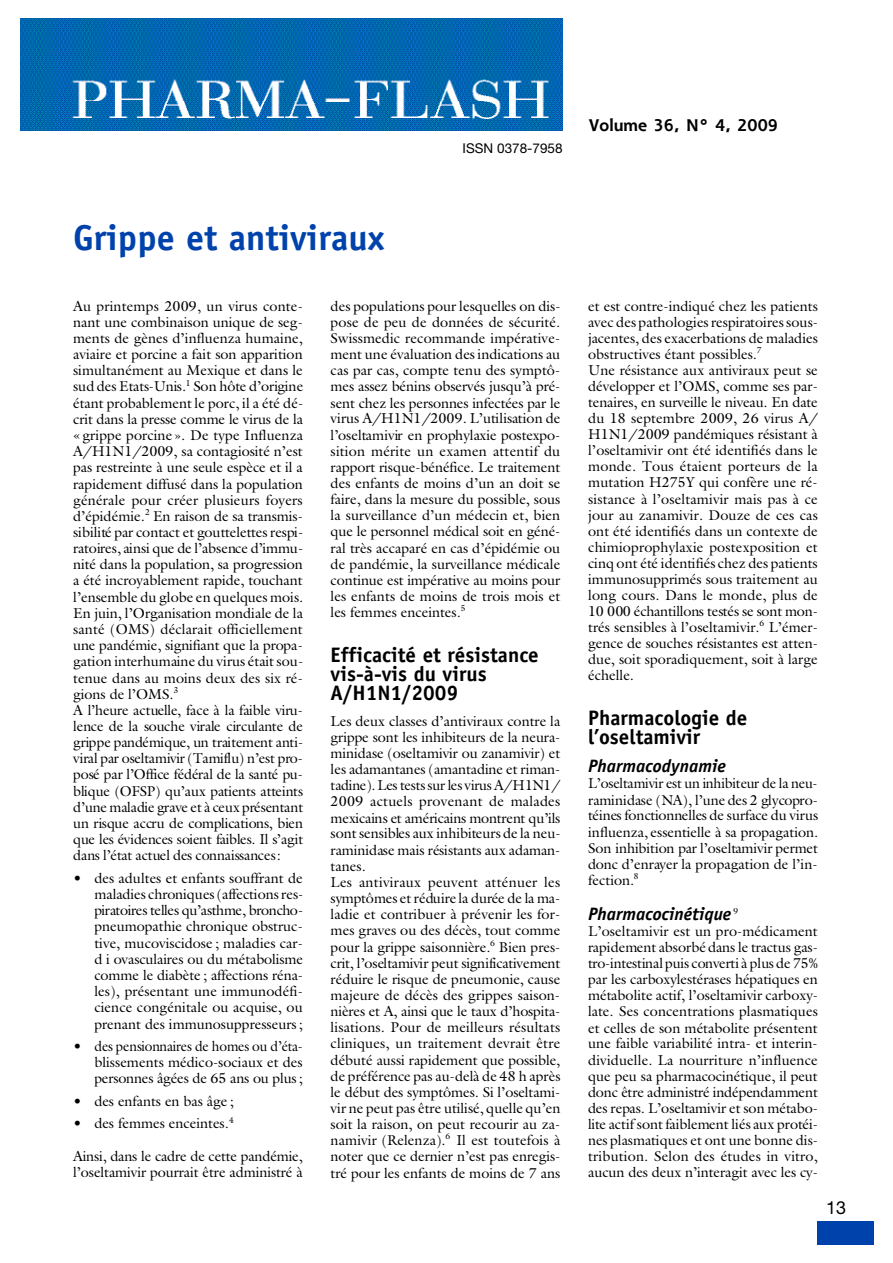
<style>
.page{position:relative;width:893px;height:1263px;background:#fff}
.page>*{position:absolute;margin:0;border:0;box-sizing:border-box;transform-origin:0 0}
.t1{font:700 36px "Officina Sans";color:#0042ac}
.t2{font:700 21px/19.2px "Officina Sans";color:#000}
.t3{font:italic 700 18px "Officina Sans";color:#000}
.t4{font:18px "Helvetica Neue";color:#000}
.t5{font:700 16.5px "Shannon";color:#000}
.t6{font:14.4px/16.2px "Galliard";color:#000;text-align:justify}
.t7{font:13.5px "Helvetica Neue";color:#000}
.s1{font-size:13.5px}
</style>
<div class="page">
<img style="left:20px;top:19px;width:542px;height:112px">
<div style="left:817px;top:1221px;width:56px;height:24px;background:#0042ac"></div>
<p class="t7" style="left:462px;top:143px;width:102px">ISSN 0378-7958</p>
<p class="t5" style="left:589px;top:118px;width:190px">Volume 36, N° 4, 2009</p>
<h1 class="t1" style="left:73px;top:224px;width:313px">Grippe et antiviraux</h1>
<p class="t6" style="left:73px;top:299px;width:232px;text-align:left">Au printemps 2009, un virus conte&shy;nant une combinaison unique de seg&shy;ments de gènes d’influenza humaine, aviaire et porcine a fait son apparition simultanément au Mexique et dans le sud des Etats-Unis.<sup>1</sup> Son hôte d’origine étant probablement le porc, il a été dé&shy;c rit dans la presse comme le virus de la « grippe porcine <span class="s1">»</span>. De type Influenza A/H1N1/2009, sa contagiosité n’est pas restreinte à une seule espèce et il a rapidement diffusé dans la population générale pour créer plusieurs foyers d’épidémie.<sup>2</sup> En raison de sa transmis&shy;sibilité par contact et gouttelettes respi&shy;ratoires, ainsi que de l’absence d’immu&shy;nité dans la population, sa progression a été incroyablement rapide, touchant l’ensemble du globe en quelques mois.<br>En juin, l’Organisation mondiale de la santé (OMS) déclarait officiellement une pandémie, signifiant que la propa&shy;gation interhumaine du virus était sou&shy;tenue dans au moins deux des six ré&shy;gions de l’OMS.<sup>3<br></sup>A l’heure actuelle, face à la faible viru&shy;lence de la souche virale circulante de grippe pandémique, un traitement anti&shy;viral par oseltamivir (Tamiflu) n’est pro&shy;posé par l’Office fédéral de la santé pu&shy;blique (OFSP) qu’aux patients atteints d’une maladie grave et à ceux présentant un risque accru de complications, bien que les évidences soient faibles. Il s’agit dans l’état actuel des connaissances:</p>
<p class="t6" style="left:94px;top:871px;width:211px;text-indent:-21px">• des adultes et enfants souffrant de maladies chroniques (affections res&shy;p iratoires telles qu’asthme, broncho&shy;pneumopathie chronique obstruc&shy;tive, mucoviscidose ; maladies car&shy;d i ovasculaires ou du métabolisme comme le diabète ; affections réna&shy;les), présentant une immunodéfi&shy;cience congénitale ou acquise, ou prenant des immunosuppresseurs ;</p>
<p class="t6" style="left:94px;top:1039px;width:210px;text-indent:-21px">• des pensionnaires de homes ou d’éta&shy;blissements médico-sociaux et des personnes âgées de 65 ans ou plus ;</p>
<p class="t6" style="left:73px;top:1094px;width:162px">• des enfants en bas âge ;</p>
<p class="t6" style="left:73px;top:1117px;width:162px">• des femmes enceintes.<sup>4</sup></p>
<p class="t6" style="left:73px;top:1149px;width:231px">Ainsi, dans le cadre de cette pandémie, l’oseltamivir pourrait être administré à</p>
<p class="t6" style="left:330px;top:299px;width:231px">des populations pour lesquelles on dis&shy;pose de peu de données de sécurité.<br>Swissmedic recommande impérative&shy;ment une évaluation des indications au cas par cas, compte tenu des symptô&shy;mes assez bénins observés jusqu’à pré&shy;sent chez les personnes infectées par le virus A/H1N1/2009. L’utilisation de l’oseltamivir en prophylaxie postexpo&shy;sition mérite un examen attentif du rapport risque-bénéfice. Le traitement des enfants de moins d’un an doit se faire, dans la mesure du possible, sous la surveillance d’un médecin et, bien que le personnel médical soit en géné&shy;ral très accaparé en cas d’épidémie ou de pandémie, la surveillance médicale continue est impérative au moins pour les enfants de moins de trois mois et les femmes enceintes.<sup>5</sup></p>
<h2 class="t2" style="left:330px;top:647px;width:210px">Efficacité et résistance vis-à-vis du virus<br>A/H1N1/2009</h2>
<p class="t6" style="left:330px;top:714px;width:231px;text-align:left">Les deux classes d’antiviraux contre la grippe sont les inhibiteurs de la neura&shy;minidase (oseltamivir ou zanamivir) et les adamantanes (amantadine et riman&shy;tadine).Les testssur les virusA/H1N1/ 2009 actuels provenant de malades mexicains et américains montrent qu’ils sont sensibles aux inhibiteurs de la neu&shy;raminidase mais résistants aux adaman&shy;tanes.<br>Les antiviraux peuvent atténuer les symptômes et réduire la durée de la ma&shy;ladie et contribuer à prévenir les for&shy;mes graves ou des décès, tout comme pour la grippe saisonnière.<sup>6</sup> Bien pres&shy;crit, l’oseltamivir peut significativement réduire le risque de pneumonie, cause majeure de décès des grippes saison&shy;nières et A, ainsi que le taux d’hospita&shy;lisations. Pour de meilleurs résultats cliniques, un traitement devrait être débuté aussi rapidement que possible, de préférence pas au-delà de 48 h après le début des symptômes. Si l’oseltami&shy;vir ne peut pas être utilisé, quelle qu’en soit la raison, on peut recourir au za&shy;namivir (Relenza).<sup>6</sup> Il est toutefois à noter que ce dernier n’est pas enregis&shy;tré pour les enfants de moins de 7 ans</p>
<p class="t6" style="left:588px;top:299px;width:231px;text-align:left">et est contre-indiqué chez les patients avec des pathologies respiratoires sous&shy;jacentes, des exacerbations de maladies obstructives étant possibles.<sup>7<br></sup>Une résistance aux antiviraux peut se développer et l’OMS, comme ses par&shy;tenaires, en surveille le niveau. En date du 18 septembre 2009, 26 virus A/ H1N1/2009 pandémiques résistant à l’oseltamivir ont été identifiés dans le monde. Tous étaient porteurs de la mutation H275Y qui confère une ré&shy;sistance à l’oseltamivir mais pas à ce jour au zanamivir. Douze de ces cas ont été identifiés dans un contexte de chimioprophylaxie postexposition et cinq ont été identifiés chez des patients immunosupprimés sous traitement au long cours. Dans le monde, plus de 10 000 échantillons testés se sont mon&shy;trés sensibles à l’oseltamivir.<sup>6</sup> L’émer&shy;gence de souches résistantes est atten&shy;due, soit sporadiquement, soit à large échelle.</p>
<h2 class="t2" style="left:588px;top:710px;width:160px">Pharmacologie de l’oseltamivir</h2>
<p class="t3" style="left:588px;top:759px;width:139px">Pharmacodynamie</p>
<p class="t6" style="left:588px;top:777px;width:232px">L’oseltamivir est un inhibiteur de la neu&shy;raminidase (NA), l’une des 2 glycopro&shy;téines fonctionnelles de surface du virus influenza, essentielle à sa propagation.<br>Son inhibition par l’oseltamivir permet donc d’enrayer la propagation de l’in&shy;fection.<sup>8</sup></p>
<p class="t3" style="left:588px;top:907px;width:151px">Pharmacocinétique <sup>9</sup></p>
<p class="t6" style="left:588px;top:925px;width:231px">L’oseltamivir est un pro-médicament rapidement absorbé dans le tractus gas&shy;tro-intestinal puis converti à plus de 75% par les carboxylestérases hépatiques en métabolite actif, l’oseltamivir carboxy&shy;la te . Ses concentrations plasmatiques et celles de son métabolite présentent une faible variabilité intra- et interin&shy;dividuelle. La nourriture n’influence que peu sa pharmacocinétique, il peut donc être administré indépendamment des repas. L’oseltamivir et son métabo&shy;lite actif sont faiblement liés aux protéi&shy;n e s plasmatiques et ont une bonne dis&shy;tribution. Selon des études in vitro, aucun des deux n’interagit avec les cy-</p>
<p class="t4" style="left:826px;top:1201px;width:22px">13</p>
</div>
